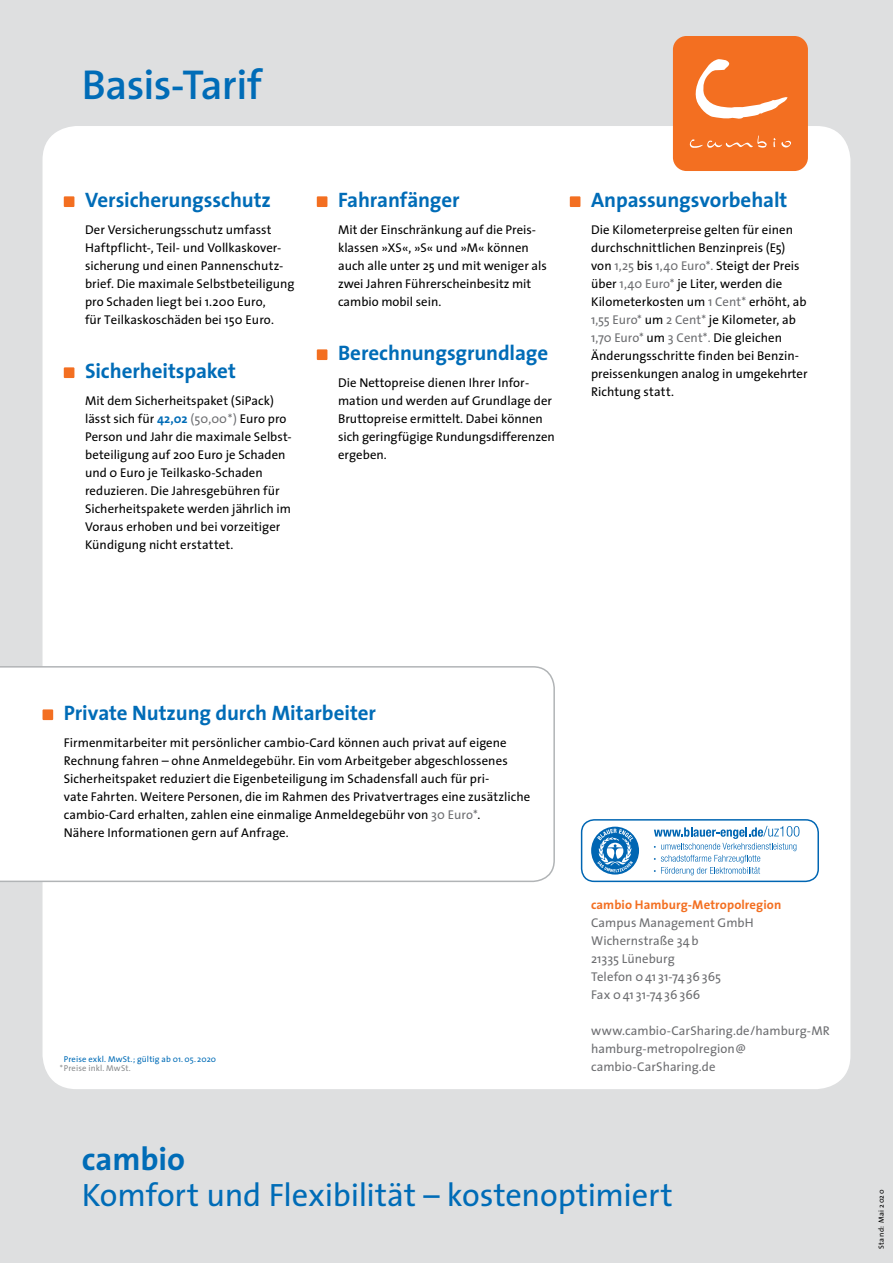
<style>
.page{position:relative;width:893px;height:1263px;background:#dedfe0}
.page>*{position:absolute;margin:0;border:0;box-sizing:border-box;transform-origin:0 0}
.t1{font:600 42px "The Sans";letter-spacing:-.015em;color:#006cb7}
.t2{font:32.4px "The Sans";letter-spacing:-.005em;color:#006cb7}
.t3{font:700 32.4px "The Sans";color:#006cb7}
.t4{font:700 21px "The Sans";letter-spacing:-.005em;color:#006cb7}
.t5{font:12.75px/18px "The Sans";letter-spacing:.005em;color:#000}
.t6{font:12.75px/18px "The Sans Os F";letter-spacing:.005em;color:#000}
.t7{font:12.75px/18px "The Sans";letter-spacing:.005em;color:#6d6e71}
.t8{font:700 12.75px "The Sans";letter-spacing:.005em;color:#f36f21}
.t9{font:8.55px "The Sans";letter-spacing:.015em;color:#006cb7}
.t10{font:8.55px "The Sans";letter-spacing:.015em;color:#8a8c8e}
.t11{font:7.5px "The Sans";letter-spacing:.065em;color:#000}
.s1{font-family:"The Sans Os F"}
.s2{font-weight:700;color:#006cb7}
.s3{color:#6d6e71}
.s4{font-family:"The Sans";color:#6d6e71}
</style>
<div class="page">
<div style="left:43px;top:126px;width:807px;height:963px;background:#fff;border-radius:34px"></div>
<div style="left:581px;top:819px;width:238px;height:63px;border:2px solid #0066b3;border-radius:13px"></div>
<svg style="left:591px;top:827px;width:48px;height:47px"></svg>
<svg style="left:654px;top:826px;width:145px;height:49px"></svg>
<div style="left:673px;top:36px;width:135px;height:135px;background:#f36f21;border-radius:14px"></div>
<svg style="left:773px;top:138px;width:18px;height:9px"></svg>
<svg style="left:689px;top:135px;width:78px;height:13px"></svg>
<svg style="left:695px;top:59px;width:92px;height:60px"></svg>
<div style="left:64px;top:196px;width:10px;height:11px;background:#f36f21"></div>
<div style="left:64px;top:367px;width:10px;height:11px;background:#f36f21"></div>
<div style="left:570px;top:196px;width:10px;height:11px;background:#f36f21"></div>
<div style="left:317px;top:196px;width:10px;height:11px;background:#f36f21"></div>
<div style="left:317px;top:349px;width:10px;height:11px;background:#f36f21"></div>
<svg style="left:0;top:665px;width:555px;height:217px"></svg>
<div style="left:43px;top:709px;width:10px;height:11px;background:#f36f21"></div>
<h1 class="t1" style="left:82px;top:50px;width:182px">Basis-Tarif</h1>
<h3 class="t4" style="left:85px;top:182px;width:187px">Versicherungsschutz</h3>
<p class="t5" style="left:85px;top:220px;width:211px">Der Versicherungsschutz umfasst Haftpflicht-, Teil- und Vollkaskover&shy;sicherung und einen Pannenschutz&shy;brief. Die maximale Selbstbeteiligung pro Schaden liegt bei 1.200 Eur<span class="s1">o,<br></span>für Teilkaskoschäden bei 150 Eur<span class="s1">o</span>.</p>
<h3 class="t4" style="left:85px;top:353px;width:153px">Sicherheitspaket</h3>
<p class="t5" style="left:85px;top:391px;width:208px">Mit dem Sicherheitspaket (SiPack) lässt sich für <span class="s2">42,02</span> <span class="s3">(50,00*)</span> <span class="s1">Euro</span> pro Person und Jahr die maximale Selbst&shy;beteiligung auf 200 Euro je Schaden und 0 Euro je Teilkasko-Schaden reduzieren. Die Jahresgebühren für Sicherheitspakete werden jährlich im Voraus erhoben und bei vorzeitiger Kündigung nicht erstattet.</p>
<h3 class="t4" style="left:338px;top:182px;width:123px">Fahranfänger</h3>
<p class="t5" style="left:338px;top:220px;width:210px">Mit der Einschränkung auf die Preis&shy;klassen »XS«, »S« und »M« können auch alle unter 25 und mit weniger als zwei Jahren Führerscheinbesitz mit cambio mobil sein.</p>
<h3 class="t4" style="left:338px;top:335px;width:212px">Berechnungsgrundlage</h3>
<p class="t5" style="left:338px;top:373px;width:218px">Die Nettopreise dienen Ihrer Infor&shy;mation und werden auf Grundlage der<br>Bruttopreise ermittelt. Dabei können sich geringfügige Rundungsdifferenzen ergeben.</p>
<h3 class="t4" style="left:591px;top:182px;width:198px">Anpassungsvorbehalt</h3>
<p class="t6" style="left:591px;top:221px;width:218px">Die Kilometerpreise gelten für einen durchschnittlichen Benzinpreis (E5) von <span class="s3">1,25</span> bis <span class="s3">1,40 Euro*.</span> Steigt der Preis über <span class="s3">1,40 Euro*</span> je Liter, werden die Kilometerkosten um <span class="s3">1 Cent*</span> erhöht, ab <span class="s3">1,55 Euro*</span> um <span class="s3">2 Cent*</span> je Kilometer, ab <span class="s3">1,70 Euro*</span> um <span class="s3">3 Cent*.</span> Die gleichen Änderungsschritte finden bei Benzin&shy;preissenkungen analog in umgekehrter Richtung statt.</p>
<h3 class="t4" style="left:64px;top:695px;width:314px">Private Nutzung durch Mitarbeiter</h3>
<p class="t6" style="left:64px;top:734px;width:468px">Firmenmitarbeiter mit persönlicher cambio-Card können auch privat auf eigene Rechnung fahren – ohne Anmeldegebühr. Ein vom Arbeitgeber abgeschlossenes Sicherheitspaket reduziert die Eigenbeteiligung im Schadensfall auch für pri-<br>vate Fahrten. Weitere Personen, die im Rahmen des Privatvertrages eine zusätzliche cambio-Card erhalten, zahlen eine einmalige Anmeldegebühr von <span class="s3">30 Euro</span><span class="s4">*</span>.<br>Nähere Informationen gern auf Anfrage.</p>
<p class="t9" style="left:64px;top:1052px;width:154px">Preise exkl. MwSt.; gültig ab 01.05. 2020</p>
<p class="t10" style="left:60px;top:1061px;width:73px">* Preise inkl. MwSt.</p>
<p class="t8" style="left:591px;top:894px;width:192px">cambio Hamburg-Metropolregion</p>
<p class="t7" style="left:591px;top:913px;width:164px">Campus Management GmbH<br>Wichernstraße 34b<br>21335 Lüneburg<br>Telefon 0 41 31-74 36 365<br>Fax 0 41 31-74 36 366</p>
<p class="t7" style="left:591px;top:1021px;width:240px">www.cambio-CarSharing.de/hamburg-MR hamburg-metropolregion@ cambio-CarSharing.de</p>
<h2 class="t3" style="left:82px;top:1132px;width:105px">cambio</h2>
<h2 class="t2" style="left:82px;top:1168px;width:592px">Komfort und Flexibilität – kostenoptimiert</h2>
<p class="t11" style="left:875px;top:1249px;width:61px;rotate:-90deg">Stand: Mai 2020</p>
</div>
